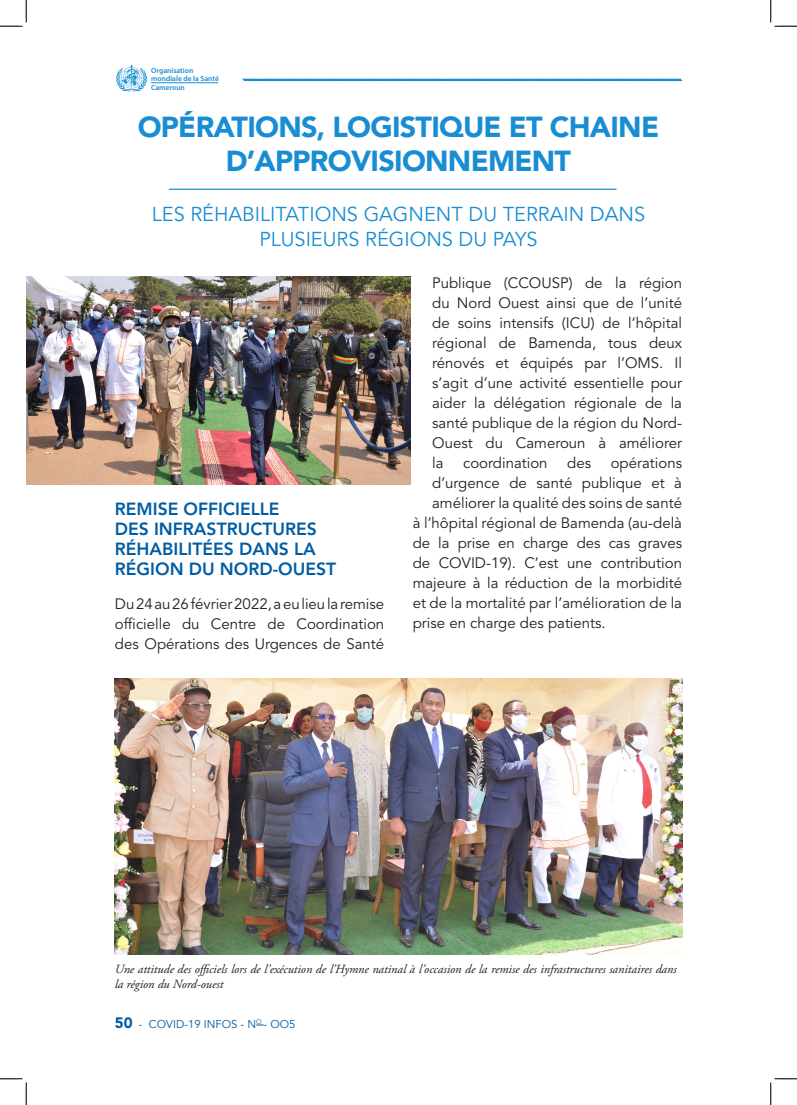
<style>
.page{position:relative;width:797px;height:1105px;background:#fff}
.page>*{position:absolute;margin:0;border:0;box-sizing:border-box;transform-origin:0 0}
.t1{font:900 28.75px/34.5px "Avenir LT Std";letter-spacing:-.025em;color:#198dd3;text-align:center}
.t2{font:20px/25px "Avenir LT Std";color:#198dd3;text-align:center}
.t3{font:800 17.5px/20px "Avenir LT Std";color:#005da4}
.t4{font:15px/20px "Avenir LT Std";color:#231f20;text-align:justify}
.t5{font:italic 12.5px/15px "Adobe Garamond Pro";color:#231f20}
.t6{font:11.25px "Avenir LT Std";color:#005da4}
.t7{font:600 7.5px/7.5px "Myriad Pro";color:#198dd3}
.s1{font-weight:900;font-size:15px}
</style>
<div class="page">
<svg style="left:242px;top:78px;width:440px;height:4px;background:#79bce5"></svg>
<img style="left:116px;top:65px;width:30px;height:27px">
<hr style="left:151px;top:82px;width:67px;height:1px;background:#198dd3">
<img style="left:26px;top:277px;width:385px;height:207px">
<img style="left:115px;top:678px;width:567px;height:277px">
<hr style="left:169px;top:189px;width:447px;height:1px;background:#198dd3">
<svg style="left:0;top:0;width:27px;height:27px"></svg>
<svg style="left:0;top:1078px;width:27px;height:27px"></svg>
<svg style="left:770px;top:0;width:27px;height:27px"></svg>
<svg style="left:770px;top:1078px;width:27px;height:27px"></svg>
<p class="t7" style="left:151px;top:67px;width:69px">Organisation mondiale de la Santé</p>
<p class="t7" style="left:151px;top:84px;width:35px">Cameroun</p>
<h1 class="t1" style="left:138px;top:109px;width:523px">OPÉRATIONS, LOGISTIQUE ET CHAINE<br>D’APPROVISIONNEMENT</h1>
<h2 class="t2" style="left:152px;top:202px;width:495px">LES RÉHABILITATIONS GAGNENT DU TERRAIN DANS<br>PLUSIEURS RÉGIONS DU PAYS</h2>
<p class="t3" style="left:115px;top:499px;width:223px">REMISE OFFICIELLE<br>DES INFRASTRUCTURES<br>RÉHABILITÉES DANS LA<br>RÉGION DU NORD-OUEST</p>
<p class="t4" style="left:115px;top:595px;width:271px">Du 24 au 26 février 2022, a eu lieu la remise officielle du Centre de Coordination des Opérations des Urgences de Santé</p>
<p class="t4" style="left:432px;top:273px;width:251px">Publique (CCOUSP) de la région du Nord Ouest ainsi que de l’unité de soins intensifs (ICU) de l’hôpital régional de Bamenda, tous deux rénovés et équipés par l’OMS. Il s’agit d’une activité essentielle pour aider la délégation régionale de la santé publique de la région du Nord-Ouest du Cameroun à améliorer la</p>
<p class="t4" style="left:463px;top:453px;width:86px">coordination</p>
<p class="t4" style="left:567px;top:453px;width:25px">des</p>
<p class="t4" style="left:610px;top:453px;width:73px">opérations</p>
<p class="t4" style="left:432px;top:473px;width:251px">d’urgence de santé publique et à</p>
<p class="t4" style="left:432px;top:493px;width:251px">améliorer la qualité des soins de santé</p>
<p class="t4" style="left:412px;top:513px;width:271px">à l’hôpital régional de Bamenda (au-delà</p>
<p class="t4" style="left:412px;top:533px;width:271px">de la prise en charge des cas graves</p>
<p class="t4" style="left:412px;top:553px;width:271px">de COVID-19). C’est une contribution</p>
<p class="t4" style="left:412px;top:573px;width:271px">majeure à la réduction de la morbidité</p>
<p class="t4" style="left:412px;top:593px;width:271px">et de la mortalité par l’amélioration de la</p>
<p class="t4" style="left:412px;top:613px;width:195px">prise en charge des patients.</p>
<p class="t5" style="left:115px;top:961px;width:563px">Une attitude des officiels lors de l’exécution de l’Hymne natinal à l’occasion de la remise des infrastructures sanitaires dans la région du Nord-ouest</p>
<p class="t6" style="left:115px;top:1018px;width:182px"><span class="s1">50</span> - COVID-19 INFOS - N<sup>O</sup> - OO5</p>
</div>
